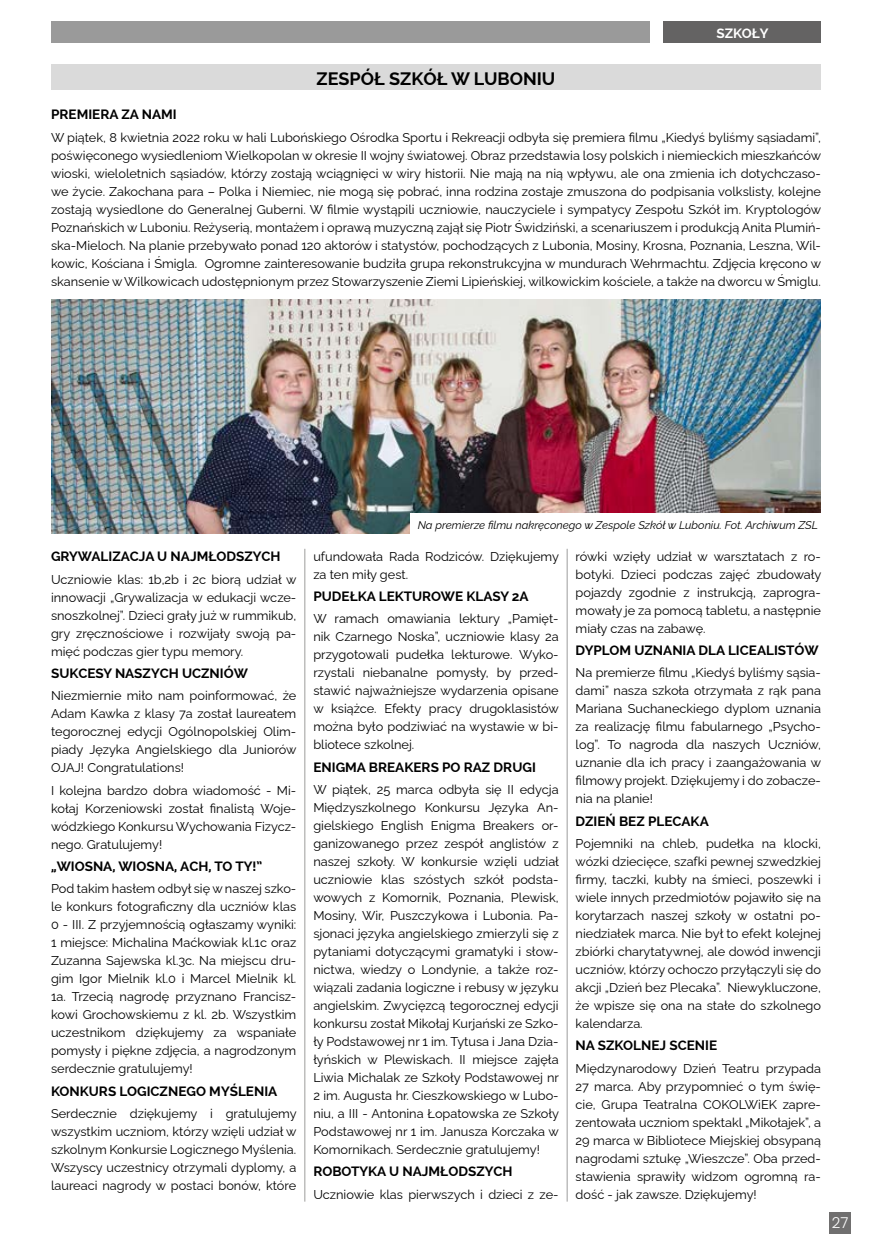
<style>
.page{position:relative;width:872px;height:1255px;background:#fff}
.page>*{position:absolute;margin:0;border:0;box-sizing:border-box;transform-origin:0 0}
.t1{font:700 18px "Raleway";color:#000}
.t2{font:300 15px "Poppins";color:#fff}
.t3{font:700 13.5px "Raleway";color:#000}
.t4{font:700 13.5px "Raleway";color:#fff}
.t5{font:12.75px/18px "Raleway";color:#000;text-align:justify}
.t6{font:italic 11.25px "Raleway";color:#000}
</style>
<div class="page">
<div style="left:829px;top:1212px;width:21px;height:21px;background:#706f6f"></div>
<div style="left:663px;top:21px;width:158px;height:21px;background:#646363"></div>
<div style="left:51px;top:21px;width:598px;height:21px;background:#9a9a9a"></div>
<div style="left:51px;top:64px;width:770px;height:25px;background:#dadada"></div>
<hr style="left:304px;top:549px;width:1px;height:652px;background:#9d9d9c">
<hr style="left:567px;top:549px;width:1px;height:652px;background:#9d9d9c">
<img style="left:51px;top:299px;width:770px;height:234px">
<div style="left:410px;top:513px;width:412px;height:21px;background:#fff"></div>
<h1 class="t1" style="left:316px;top:68px;width:240px">ZESPÓŁ SZKÓŁ W LUBONIU</h1>
<p class="t4" style="left:716px;top:26px;width:53px">SZKOŁY</p>
<p class="t3" style="left:51px;top:107px;width:127px">PREMIERA ZA NAMI</p>
<p class="t5" style="left:51px;top:127px;width:771px">W piątek, 8 kwietnia 2022 roku w hali Lubońskiego Ośrodka Sportu i Rekreacji odbyła się premiera filmu „Kiedyś byliśmy sąsiadami”, poświęconego wysiedleniom Wielkopolan w okresie II wojny światowej. Obraz przedstawia losy polskich i niemieckich mieszkańców wioski, wieloletnich sąsiadów, którzy zostają wciągnięci w wiry historii. Nie mają na nią wpływu, ale ona zmienia ich dotychczaso&shy;we życie. Zakochana para – Polka i Niemiec, nie mogą się pobrać, inna rodzina zostaje zmuszona do podpisania volkslisty, kolejne zostają wysiedlone do Generalnej Guberni. W filmie wystąpili uczniowie, nauczyciele i sympatycy Zespołu Szkół im. Kryptologów Poznańskich w Luboniu. Reżyserią, montażem i oprawą muzyczną zajął się Piotr Świdziński, a scenariuszem i produkcją Anita Plumiń&shy;ska-Mieloch. Na planie przebywało ponad 120 aktorów i statystów, pochodzących z Lubonia, Mosiny, Krosna, Poznania, Leszna, Wil&shy;kowic, Kościana i Śmigla. Ogromne zainteresowanie budziła grupa rekonstrukcyjna w mundurach Wehrmachtu. Zdjęcia kręcono w skansenie w Wilkowicach udostępnionym przez Stowarzyszenie Ziemi Lipieńskiej, wilkowickim kościele, a także na dworcu w Śmiglu.</p>
<p class="t3" style="left:51px;top:549px;width:231px">GRYWALIZACJA U NAJMŁODSZYCH</p>
<p class="t5" style="left:51px;top:569px;width:247px">Uczniowie klas: 1b,2b i 2c biorą udział w innowacji „Grywalizacja w edukacji wcze&shy;snoszkolnej”. Dzieci grały już w rummikub, gry zręcznościowe i rozwijały swoją pa&shy;mięć podczas gier typu memory.</p>
<p class="t3" style="left:51px;top:665px;width:198px">SUKCESY NASZYCH UCZNIÓW</p>
<p class="t5" style="left:51px;top:685px;width:247px">Niezmiernie miło nam poinformować, że Adam Kawka z klasy 7a został laureatem tegorocznej edycji Ogólnopolskiej Olim&shy;piady Języka Angielskiego dla Juniorów OJAJ! Congratulations!</p>
<p class="t5" style="left:51px;top:779px;width:247px">I kolejna bardzo dobra wiadomość - Mi&shy;kołaj Korzeniowski został finalistą Woje&shy;wódzkiego Konkursu Wychowania Fizycz&shy;nego. Gratulujemy!</p>
<p class="t3" style="left:51px;top:858px;width:213px">„WIOSNA, WIOSNA, ACH, TO TY!”</p>
<p class="t5" style="left:51px;top:878px;width:247px">Pod takim hasłem odbył się w naszej szko&shy;le konkurs fotograficzny dla uczniów klas 0 - III. Z przyjemnością ogłaszamy wyniki:<br>1 miejsce: Michalina Maćkowiak kl.1c oraz Zuzanna Sajewska kl.3c. Na miejscu dru&shy;gim Igor Mielnik kl.0 i Marcel Mielnik kl.<br>1a. Trzecią nagrodę przyznano Francisz&shy;kowi Grochowskiemu z kl. 2b. Wszystkim uczestnikom dziękujemy za wspaniałe pomysły i piękne zdjęcia, a nagrodzonym serdecznie gratulujemy!</p>
<p class="t3" style="left:51px;top:1082px;width:228px">KONKURS LOGICZNEGO MYŚLENIA</p>
<p class="t5" style="left:51px;top:1102px;width:247px">Serdecznie dziękujemy i gratulujemy wszystkim uczniom, którzy wzięli udział w szkolnym Konkursie Logicznego Myślenia.<br>Wszyscy uczestnicy otrzymali dyplomy, a laureaci nagrody w postaci bonów, które</p>
<p class="t6" style="left:418px;top:516px;width:402px">Na premierze filmu nakręconego w Zespole Szkół w Luboniu. Fot. Archiwum ZSL</p>
<p class="t5" style="left:313px;top:546px;width:247px">ufundowała Rada Rodziców. Dziękujemy za ten miły gest.</p>
<p class="t3" style="left:313px;top:588px;width:217px">PUDEŁKA LEKTUROWE KLASY 2A</p>
<p class="t5" style="left:313px;top:608px;width:247px">W ramach omawiania lektury „Pamięt&shy;nik Czarnego Noska”, uczniowie klasy 2a przygotowali pudełka lekturowe. Wyko&shy;rzystali niebanalne pomysły, by przed&shy;stawić najważniejsze wydarzenia opisane w książce. Efekty pracy drugoklasistów można było podziwiać na wystawie w bi&shy;bliotece szkolnej.</p>
<p class="t3" style="left:313px;top:759px;width:224px">ENIGMA BREAKERS PO RAZ DRUGI</p>
<p class="t5" style="left:313px;top:779px;width:247px">W piątek, 25 marca odbyła się II edycja Międzyszkolnego Konkursu Języka An&shy;gielskiego English Enigma Breakers or&shy;ganizowanego przez zespół anglistów z naszej szkoły. W konkursie wzięli udział uczniowie klas szóstych szkół podsta&shy;wowych z Komornik, Poznania, Plewisk, Mosiny, Wir, Puszczykowa i Lubonia. Pa&shy;sjonaci języka angielskiego zmierzyli się z pytaniami dotyczącymi gramatyki i słow&shy;nictwa, wiedzy o Londynie, a także roz&shy;wiązali zadania logiczne i rebusy w języku angielskim. Zwycięzcą tegorocznej edycji konkursu został Mikołaj Kurjański ze Szko&shy;ły Podstawowej nr 1 im. Tytusa i Jana Dzia&shy;łyńskich w Plewiskach. II miejsce zajęła Liwia Michalak ze Szkoły Podstawowej nr 2 im. Augusta hr. Cieszkowskiego w Lubo&shy;niu, a III - Antonina Łopatowska ze Szkoły Podstawowej nr 1 im. Janusza Korczaka w Komornikach. Serdecznie gratulujemy!</p>
<p class="t3" style="left:313px;top:1163px;width:201px">ROBOTYKA U NAJMŁODSZYCH</p>
<p class="t5" style="left:313px;top:1183px;width:247px">Uczniowie klas pierwszych i dzieci z ze-</p>
<p class="t5" style="left:575px;top:546px;width:247px">rówki wzięły udział w warsztatach z ro&shy;botyki. Dzieci podczas zajęć zbudowały pojazdy zgodnie z instrukcją, zaprogra&shy;mowały je za pomocą tabletu, a następnie miały czas na zabawę.</p>
<p class="t3" style="left:575px;top:642px;width:245px">DYPLOM UZNANIA DLA LICEALISTÓW</p>
<p class="t5" style="left:575px;top:662px;width:247px">Na premierze filmu „Kiedyś byliśmy sąsia&shy;dami” nasza szkoła otrzymała z rąk pana Mariana Suchaneckiego dyplom uznania za realizację filmu fabularnego „Psycho&shy;log”. To nagroda dla naszych Uczniów, uznanie dla ich pracy i zaangażowania w filmowy projekt. Dziękujemy i do zobacze&shy;nia na planie!</p>
<p class="t3" style="left:575px;top:813px;width:135px">DZIEŃ BEZ PLECAKA</p>
<p class="t5" style="left:575px;top:833px;width:247px">Pojemniki na chleb, pudełka na klocki, wózki dziecięce, szafki pewnej szwedzkiej firmy, taczki, kubły na śmieci, poszewki i wiele innych przedmiotów pojawiło się na korytarzach naszej szkoły w ostatni po&shy;niedziałek marca. Nie był to efekt kolejnej zbiórki charytatywnej, ale dowód inwencji uczniów, którzy ochoczo przyłączyli się do akcji „Dzień bez Plecaka”. Niewykluczone, że wpisze się ona na stałe do szkolnego kalendarza.</p>
<p class="t3" style="left:575px;top:1037px;width:143px">NA SZKOLNEJ SCENIE</p>
<p class="t5" style="left:575px;top:1057px;width:247px">Międzynarodowy Dzień Teatru przypada 27 marca. Aby przypomnieć o tym świę&shy;cie, Grupa Teatralna COKOLWiEK zapre&shy;zentowała uczniom spektakl „Mikołajek”, a 29 marca w Bibliotece Miejskiej obsypaną nagrodami sztukę „Wieszcze”. Oba przed&shy;stawienia sprawiły widzom ogromną ra&shy;dość - jak zawsze. Dziękujemy!</p>
<p class="t2" style="left:831px;top:1214px;width:18px">27</p>
</div>
